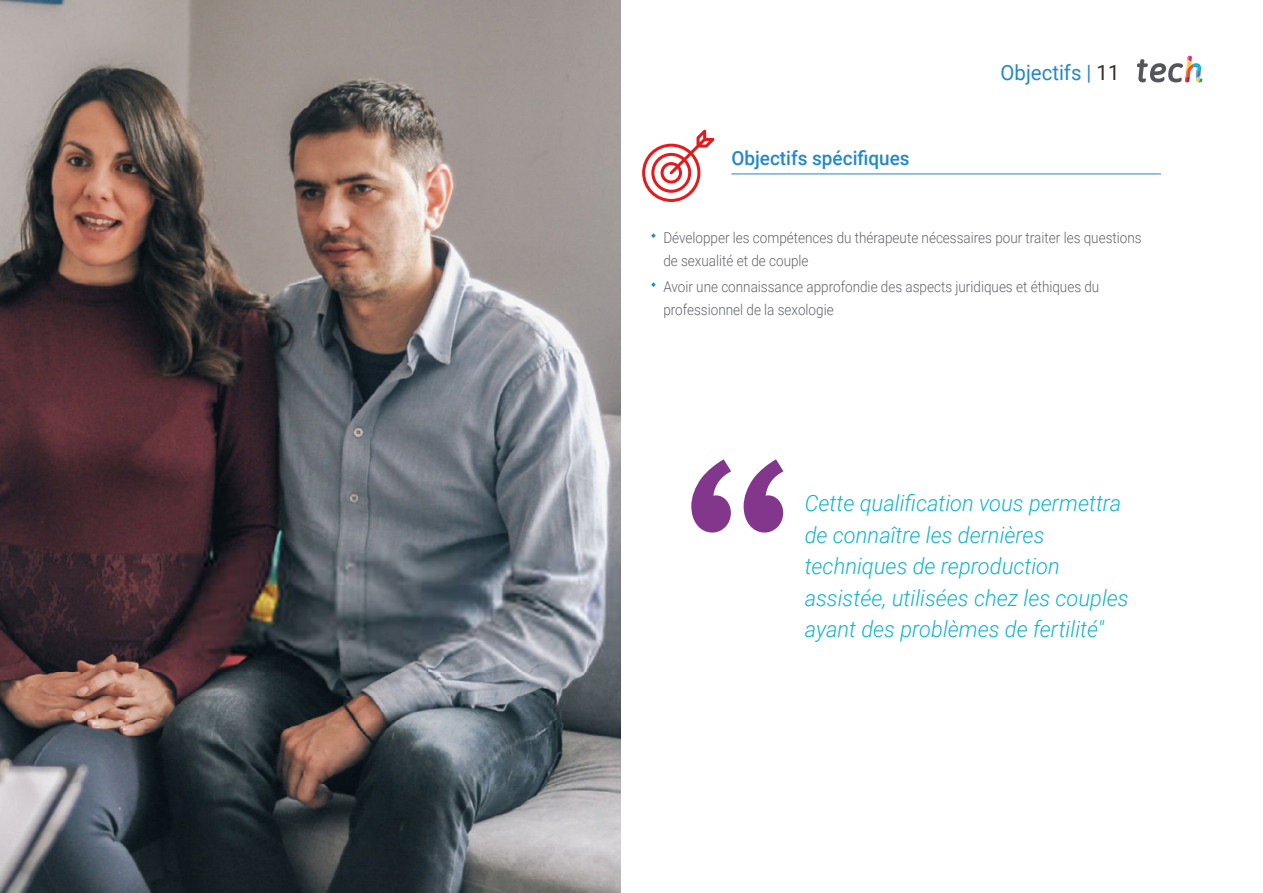
<style>
.page{position:relative;width:1263px;height:893px;background:#fff}
.page>*{position:absolute;margin:0;border:0;box-sizing:border-box;transform-origin:0 0}
.t1{font:italic 300 22.5px/31.5px "Roboto";color:#0fb6cf}
.t2{font:21px "Roboto";color:#2488c9}
.t3{font:500 19.5px "Roboto";color:#2488c9}
.t4{font:300 15px/22.5px "Roboto";color:#61646a;scale:.9 1}
.s1{color:#312e20}
</style>
<div class="page">
<hr style="left:731px;top:174px;width:430px;height:1px;background:#2488c9">
<svg style="left:642px;top:130px;width:72px;height:72px"></svg>
<img style="left:0;top:0;width:621px;height:893px">
<svg style="left:1137px;top:56px;width:65px;height:27px"></svg>
<svg style="left:691px;top:459px;width:92px;height:74px"></svg>
<h3 class="t3" style="left:731px;top:144px;width:180px">Objectifs spécifiques</h3>
<h2 class="t2" style="left:1000px;top:57px;width:120px">Objectifs | <span class="s1">11</span></h2>
<p class="t4" style="left:663px;top:226px;width:533px">Développer les compétences du thérapeute nécessaires pour traiter les questions de sexualité et de couple</p>
<p class="t4" style="left:663px;top:275px;width:486px">Avoir une connaissance approfondie des aspects juridiques et éthiques du professionnel de la sexologie</p>
<h1 class="t1" style="left:805px;top:487px;width:325px">Cette qualification vous permettra de connaître les dernières techniques de reproduction assistée, utilisées chez les couples ayant des problèmes de fertilité"</h1>
</div>
